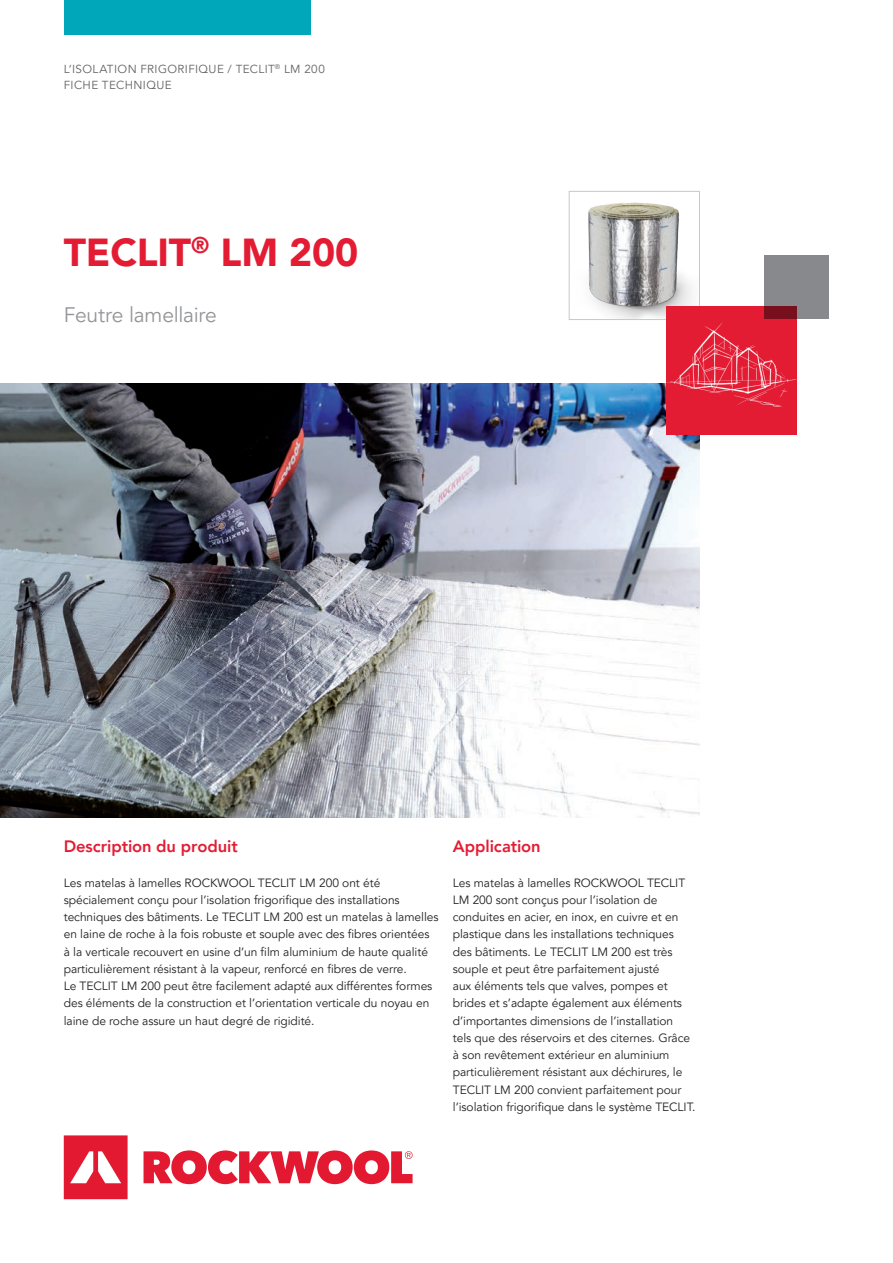
<style>
.page{position:relative;width:893px;height:1263px;background:#fff}
.page>*{position:absolute;margin:0;border:0;box-sizing:border-box;transform-origin:0 0}
.t1{font:900 39px "Avenir LT Pro";letter-spacing:-.005em;color:#e31c33}
.t2{font:21px "Avenir LT Pro";letter-spacing:-.01em;color:#939598}
.t3{font:800 16.5px "Avenir LT Pro";letter-spacing:-.005em;color:#e31c33}
.t4{font:12px/17.2px "Avenir LT Pro";letter-spacing:-.005em;color:#231f20}
.t5{font:11.7px/16.5px "Avenir LT Pro";letter-spacing:.035em;color:#636366}
</style>
<div class="page">
<img style="left:588px;top:202px;width:104px;height:116px">
<div style="left:569px;top:191px;width:131px;height:129px;border:1px solid #c7c8ca"></div>
<img style="left:0;top:383px;width:699px;height:435px">
<svg style="left:64px;top:1135px;width:349px;height:64px"></svg>
<div style="left:64px;top:0;width:246px;height:34px;background:#00a6b9"></div>
<div style="left:666px;top:306px;width:130px;height:128px;background:#e31c33"></div>
<img style="left:656px;top:313px;width:141px;height:106px">
<div style="left:764px;top:255px;width:65px;height:64px;background:#87898c"></div>
<p class="t5" style="left:64px;top:61px;width:263px">L‘ISOLATION FRIGORIFIQUE / TECLIT<sup>®</sup> LM 200<br>FICHE TECHNIQUE</p>
<h1 class="t1" style="left:64px;top:229px;width:296px">TECLIT<sup>®</sup> LM 200</h1>
<h2 class="t2" style="left:64px;top:302px;width:155px">Feutre lamellaire</h2>
<h3 class="t3" style="left:64px;top:837px;width:175px">Description du produit</h3>
<p class="t4" style="left:64px;top:874px;width:376px">Les matelas à lamelles ROCKWOOL TECLIT LM 200 ont été spécialement conçu pour l’isolation frigorifique des installations techniques des bâtiments. Le TECLIT LM 200 est un matelas à lamelles en laine de roche à la fois robuste et souple avec des fibres orientées à la verticale recouvert en usine d’un film aluminium de haute qualité particulièrement résistant à la vapeur, renforcé en fibres de verre.<br>Le TECLIT LM 200 peut être facilement adapté aux différentes formes des éléments de la construction et l’orientation verticale du noyau en laine de roche assure un haut degré de rigidité.</p>
<h3 class="t3" style="left:453px;top:837px;width:89px">Application</h3>
<p class="t4" style="left:453px;top:874px;width:244px">Les matelas à lamelles ROCKWOOL TECLIT LM 200 sont conçus pour l’isolation de conduites en acier, en inox, en cuivre et en plastique dans les installations techniques des bâtiments. Le TECLIT LM 200 est très souple et peut être parfaitement ajusté<br>aux éléments tels que valves, pompes et brides et s’adapte également aux éléments d’importantes dimensions de l’installation<br>tels que des réservoirs et des citernes. Grâce à son revêtement extérieur en aluminium particulièrement résistant aux déchirures, le TECLIT LM 200 convient parfaitement pour l’isolation frigorifique dans le système TECLIT.</p>
</div>
